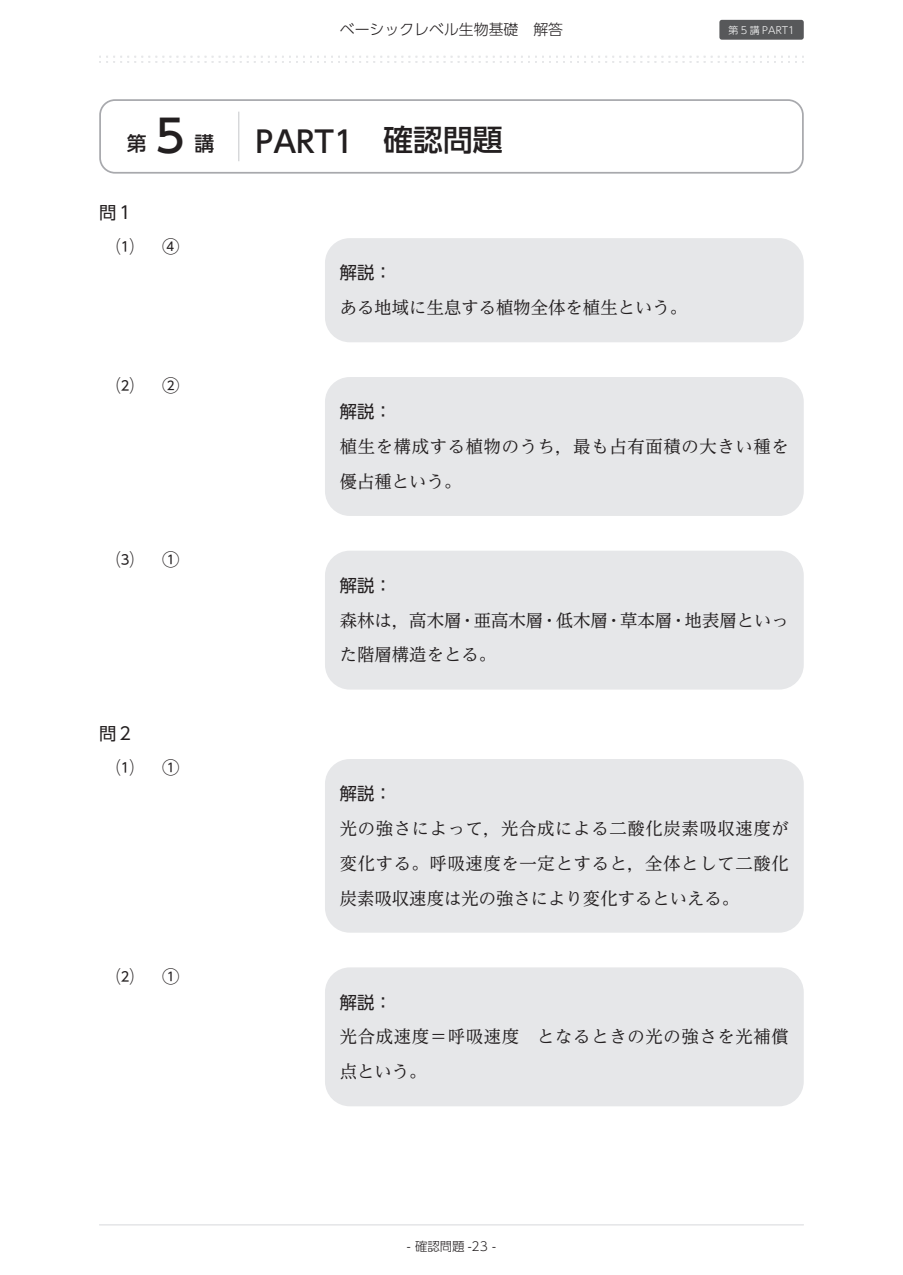
<style>
.page{position:relative;width:903px;height:1275px;background:#fff}
.page>*{position:absolute;margin:0;border:0;box-sizing:border-box;transform-origin:0 0}
.t1{font:500 44.62px "UD Shin Go Pro";color:#231f20}
.t2{font:500 29.75px "UD Shin Go Pro";color:#231f20}
.t3{font:500 19.78px "UD Shin Go Pro";color:#231f20}
.t4{font:17.32px/34.6px "UD Reimin Pr 6";color:#231f20}
.t5{font:17.32px/34.6px "UD Reimin Pr 6";letter-spacing:.035em;color:#231f20}
.t6{font:17.32px "UD Shin Go Pro";color:#231f20}
.t7{font:17.32px/34.6px "UD Shin Go Pr 6";color:#231f20;text-align:right}
.t8{font:300 14.88px "UD Shin Go Pro";color:#231f20}
.t9{font:300 12.42px "UD Shin Go Pr 6";color:#231f20}
.t10{font:300 9.97px "UD Shin Go Pro";color:#fff}
</style>
<div class="page">
<hr style="left:99px;top:1224px;width:705px;height:1px;background:#e6e7e9">
<div style="left:719px;top:20px;width:85px;height:20px;background:#57585a;border-radius:2px"></div>
<svg style="left:99px;top:56px;width:705px;height:7px"></svg>
<div style="left:325px;top:238px;width:479px;height:104px;background:#e6e7e9;border-radius:25px"></div>
<div style="left:325px;top:377px;width:479px;height:139px;background:#e6e7e9;border-radius:25px"></div>
<div style="left:325px;top:551px;width:479px;height:139px;background:#e6e7e9;border-radius:25px"></div>
<div style="left:325px;top:967px;width:479px;height:139px;background:#e6e7e9;border-radius:25px"></div>
<div style="left:325px;top:759px;width:479px;height:174px;background:#e6e7e9;border-radius:25px"></div>
<div style="left:99px;top:99px;width:705px;height:75px;border:2px solid #a8a9ad;border-radius:15px"></div>
<hr style="left:238px;top:112px;width:1px;height:49px;background:#d1d2d4">
<p class="t8" style="left:340px;top:18px;width:225px">ベーシックレベル生物基礎　解答</p>
<p class="t10" style="left:728px;top:22px;width:68px">第 5 講 PART1</p>
<p class="t3" style="left:127px;top:127px;width:21px">第</p>
<h1 class="t1" style="left:156px;top:100px;width:31px">5</h1>
<p class="t3" style="left:194px;top:127px;width:21px">講</p>
<h2 class="t2" style="left:255px;top:117px;width:249px">PART1 確認問題</h2>
<p class="t7" style="left:99px;top:194px;width:36px">問１<br>⑴</p>
<p class="t7" style="left:162px;top:229px;width:19px">④</p>
<p class="t6" style="left:340px;top:259px;width:54px">解説：</p>
<p class="t4" style="left:340px;top:290px;width:349px">ある地域に生息する植物全体を植生という。</p>
<p class="t7" style="left:117px;top:368px;width:19px">⑵</p>
<p class="t7" style="left:162px;top:368px;width:19px">②</p>
<p class="t7" style="left:99px;top:542px;width:36px">　⑶</p>
<p class="t7" style="left:162px;top:542px;width:19px">①</p>
<p class="t6" style="left:340px;top:398px;width:54px">解説：</p>
<p class="t5" style="left:340px;top:429px;width:450px">植生を構成する植物のうち，最も占有面積の大きい種を優占種という。</p>
<p class="t6" style="left:340px;top:571px;width:54px">解説：</p>
<p class="t4" style="left:340px;top:602px;width:450px">森林は，高木層・亜高木層・低木層・草本層・地表層といった階層構造をとる。</p>
<p class="t7" style="left:99px;top:715px;width:36px">問２<br>⑴</p>
<p class="t7" style="left:162px;top:750px;width:19px">①</p>
<p class="t7" style="left:117px;top:958px;width:19px">⑵</p>
<p class="t7" style="left:162px;top:958px;width:19px">①</p>
<p class="t6" style="left:340px;top:780px;width:54px">解説：</p>
<p class="t4" style="left:340px;top:811px;width:450px;text-align:justify">光の強さによって，光合成による二酸化炭素吸収速度が変化する。呼吸速度を一定とすると，全体として二酸化炭素吸収速度は光の強さにより変化するといえる。</p>
<p class="t6" style="left:340px;top:988px;width:54px">解説：</p>
<p class="t5" style="left:340px;top:1019px;width:450px">光合成速度＝呼吸速度　となるときの光の強さを光補償点という。</p>
<p class="t9" style="left:407px;top:1236px;width:91px">- 確認問題 -23 -</p>
</div>
